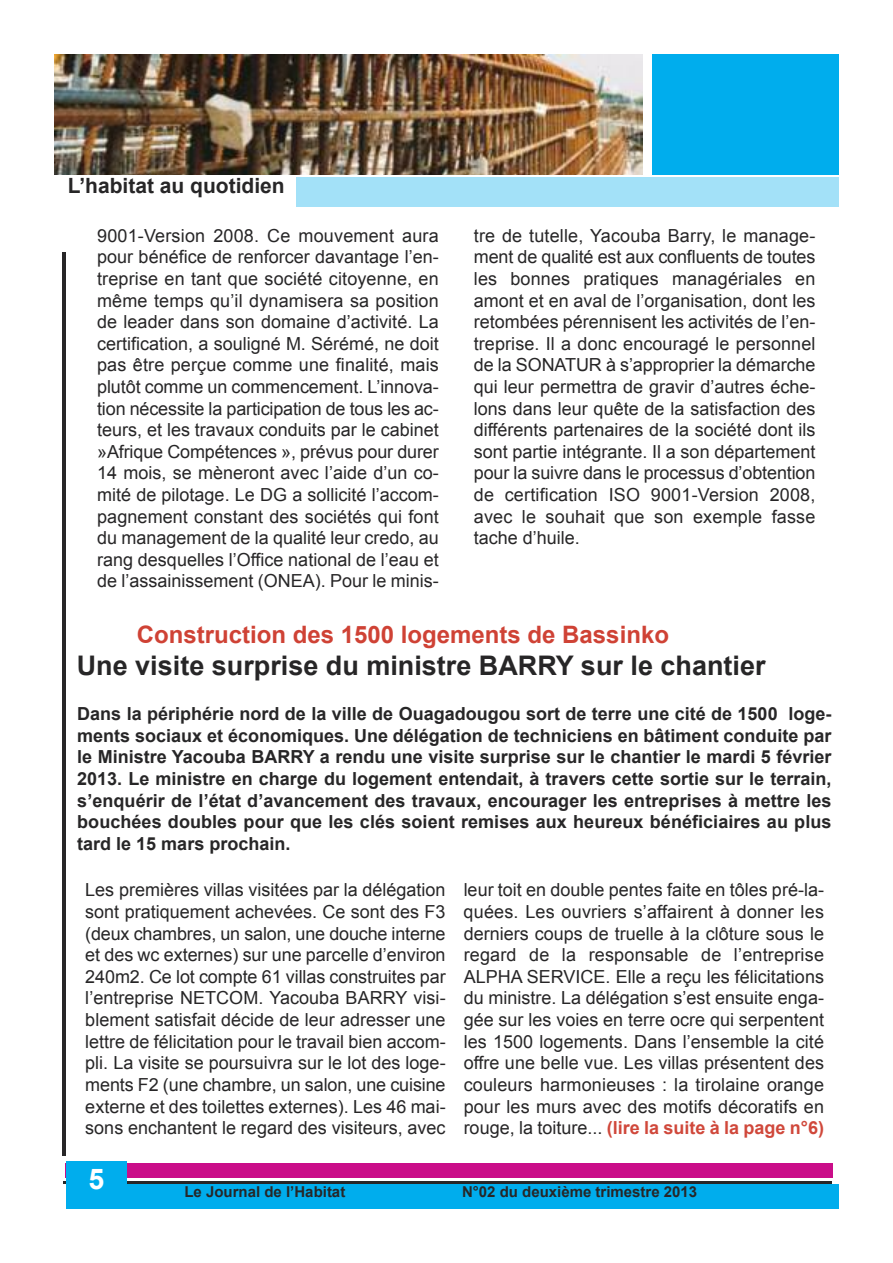
<style>
.page{position:relative;width:893px;height:1263px;background:#fff}
.page>*{position:absolute;margin:0;border:0;box-sizing:border-box;transform-origin:0 0}
.t1{font:700 28.5px "Arial";color:#fff}
.t2{font:700 27px "Arial";color:#272627}
.t3{font:700 24px "Arial";color:#cf4235}
.t4{font:700 21px "Arial";color:#272627}
.t5{font:18px/21.6px "Arial";color:#272627;text-align:justify}
.t6{font:700 18px/21.6px "Arial";letter-spacing:.005em;color:#272627;text-align:justify}
.t7{font:700 15px "Arial";color:#272627}
.s1{font-weight:700;color:#d0483b}
</style>
<div class="page">
<img style="left:54px;top:54px;width:588px;height:120px">
<div style="left:653px;top:54px;width:186px;height:120px;background:#00aded"></div>
<div style="left:296px;top:177px;width:543px;height:30px;background:#a3e1f8"></div>
<hr style="left:64px;top:1181px;width:768px;height:2px;background:#272627">
<div style="left:65px;top:1163px;width:768px;height:15px;background:#ca0d89"></div>
<hr style="left:62px;top:252px;width:4px;height:903px;background:#272627">
<div style="left:66px;top:1184px;width:773px;height:25px;background:#00aded"></div>
<div style="left:66px;top:1161px;width:61px;height:42px;background:#00aded"></div>
<p class="t4" style="left:68px;top:174px;width:218px">L’habitat au quotidien</p>
<p class="t5" style="left:97px;top:225px;width:343px">9001-Version 2008. Ce mouvement aura pour bénéfice de renforcer davantage l’en&shy;treprise en tant que société citoyenne, en même temps qu’il dynamisera sa position de leader dans son domaine d’activité. La certification, a souligné M. Sérémé, ne doit pas être perçue comme une finalité, mais plutôt comme un commencement. L’innova&shy;tion nécessite la participation de tous les ac&shy;teurs, et les travaux conduits par le cabinet »Afrique Compétences », prévus pour durer 14 mois, se mèneront avec l’aide d’un co&shy;mité de pilotage. Le DG a sollicité l’accom&shy;pagnement constant des sociétés qui font du management de la qualité leur credo, au rang desquelles l’Office national de l’eau et de l’assainissement (ONEA). Pour le minis-</p>
<p class="t5" style="left:474px;top:225px;width:343px">tre de tutelle, Yacouba Barry, le manage&shy;ment de qualité est aux confluents de toutes les bonnes pratiques managériales en amont et en aval de l’organisation, dont les retombées pérennisent les activités de l’en&shy;treprise. Il a donc encouragé le personnel de la SONATUR à s’approprier la démarche qui leur permettra de gravir d’autres éche&shy;lons dans leur quête de la satisfaction des différents partenaires de la société dont ils sont partie intégrante. Il a son département pour la suivre dans le processus d’obtention de certification ISO 9001-Version 2008, avec le souhait que son exemple fasse tache d’huile.</p>
<h3 class="t3" style="left:137px;top:621px;width:534px">Construction des 1500 logements de Bassinko</h3>
<h2 class="t2" style="left:77px;top:651px;width:690px">Une visite surprise du ministre BARRY sur le chantier</h2>
<p class="t6" style="left:77px;top:703px;width:756px">Dans la périphérie nord de la ville de Ouagadougou sort de terre une cité de 1500 loge&shy;ments sociaux et économiques. Une délégation de techniciens en bâtiment conduite par le Ministre Yacouba BARRY a rendu une visite surprise sur le chantier le mardi 5 février 2013. Le ministre en charge du logement entendait, à travers cette sortie sur le terrain, s’enquérir de l’état d’avancement des travaux, encourager les entreprises à mettre les bouchées doubles pour que les clés soient remises aux heureux bénéficiaires au plus tard le 15 mars prochain.</p>
<p class="t5" style="left:85px;top:879px;width:362px">Les premières villas visitées par la délégation sont pratiquement achevées. Ce sont des F3 (deux chambres, un salon, une douche interne et des wc externes) sur une parcelle d’environ 240m2. Ce lot compte 61 villas construites par l’entreprise NETCOM. Yacouba BARRY visi&shy;blement satisfait décide de leur adresser une lettre de félicitation pour le travail bien accom&shy;pli. La visite se poursuivra sur le lot des loge&shy;ments F2 (une chambre, un salon, une cuisine externe et des toilettes externes). Les 46 mai&shy;sons enchantent le regard des visiteurs, avec</p>
<p class="t5" style="left:464px;top:879px;width:362px">leur toit en double pentes faite en tôles pré-la&shy;quées. Les ouvriers s’affairent à donner les derniers coups de truelle à la clôture sous le regard de la responsable de l’entreprise ALPHA SERVICE. Elle a reçu les félicitations du ministre. La délégation s’est ensuite enga&shy;gée sur les voies en terre ocre qui serpentent les 1500 logements. Dans l’ensemble la cité offre une belle vue. Les villas présentent des couleurs harmonieuses : la tirolaine orange pour les murs avec des motifs décoratifs en rouge, la toiture... <span class="s1">(lire la suite à la page n°6)</span></p>
<h1 class="t1" style="left:89px;top:1163px;width:17px">5</h1>
<p class="t7" style="left:184px;top:1183px;width:162px">Le Journal de l’Habitat</p>
<p class="t7" style="left:462px;top:1183px;width:237px">N°02 du deuxième trimestre 2013</p>
</div>
